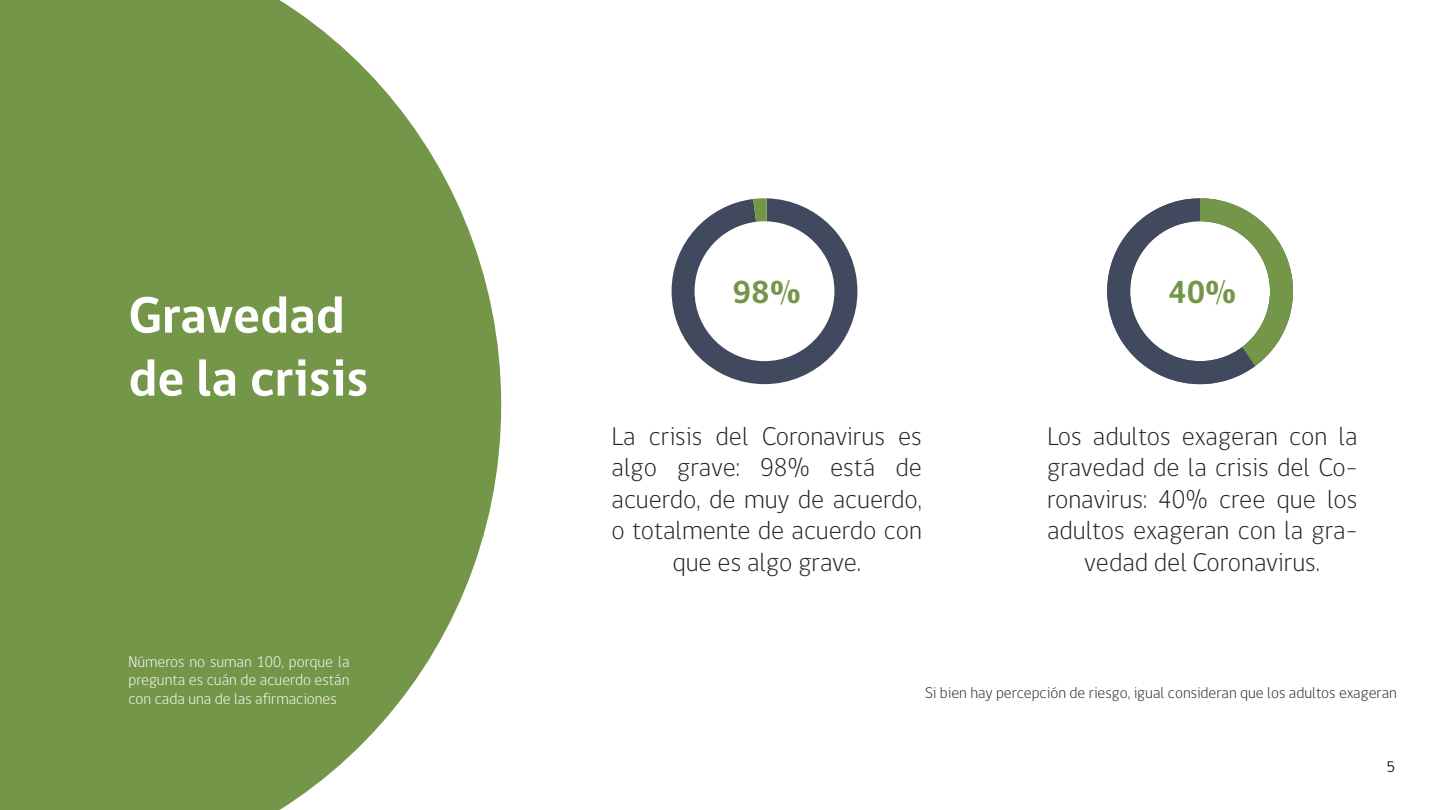
<style>
.page{position:relative;width:1440px;height:810px;background:#fff}
.page>*{position:absolute;margin:0;border:0;box-sizing:border-box;transform-origin:0 0}
.t1{font:700 52.5px/63px "gob CL";color:#fff}
.t2{font:700 32.47px "gob CL";color:#749649}
.t3{font:300 26.25px/31.5px "gob CL";color:#231f20;text-align:center}
.t4{font:300 15.75px/18.9px "gob CL";color:#fff;text-align:justify}
.t5{font:300 15.75px "gob CL";color:#231f20}
.t6{font:15.75px "gob CL";color:#231f20}
</style>
<div class="page">
<svg style="left:0;top:0;width:501px;height:810px;background:#85a360"></svg>
<svg style="left:672px;top:198px;width:185px;height:186px"></svg>
<svg style="left:1107px;top:198px;width:186px;height:186px"></svg>
<h1 class="t1" style="left:128px;top:285px;width:242px">Gravedad de la crisis</h1>
<p class="t4" style="left:128px;top:652px;width:223px">Números no suman 100, porque la pregunta es cuán de acuerdo están con cada una de las afirmaciones</p>
<p class="t2" style="left:733px;top:270px;width:70px">98%</p>
<p class="t3" style="left:612px;top:421px;width:312px">La crisis del Coronavirus es algo grave: 98% está de acuerdo, de muy de acuerdo, o totalmente de acuerdo con que es algo grave.</p>
<p class="t2" style="left:1168px;top:270px;width:70px">40%</p>
<p class="t3" style="left:1047px;top:421px;width:312px">Los adultos exageran con la gravedad de la crisis del Co&shy;ronavirus: 40% cree que los adultos exageran con la gra&shy;vedad del Coronavirus.</p>
<p class="t5" style="left:925px;top:682px;width:473px">Si bien hay percepción de riesgo, igual consideran que los adultos exageran</p>
<p class="t6" style="left:1387px;top:756px;width:10px">5</p>
</div>
